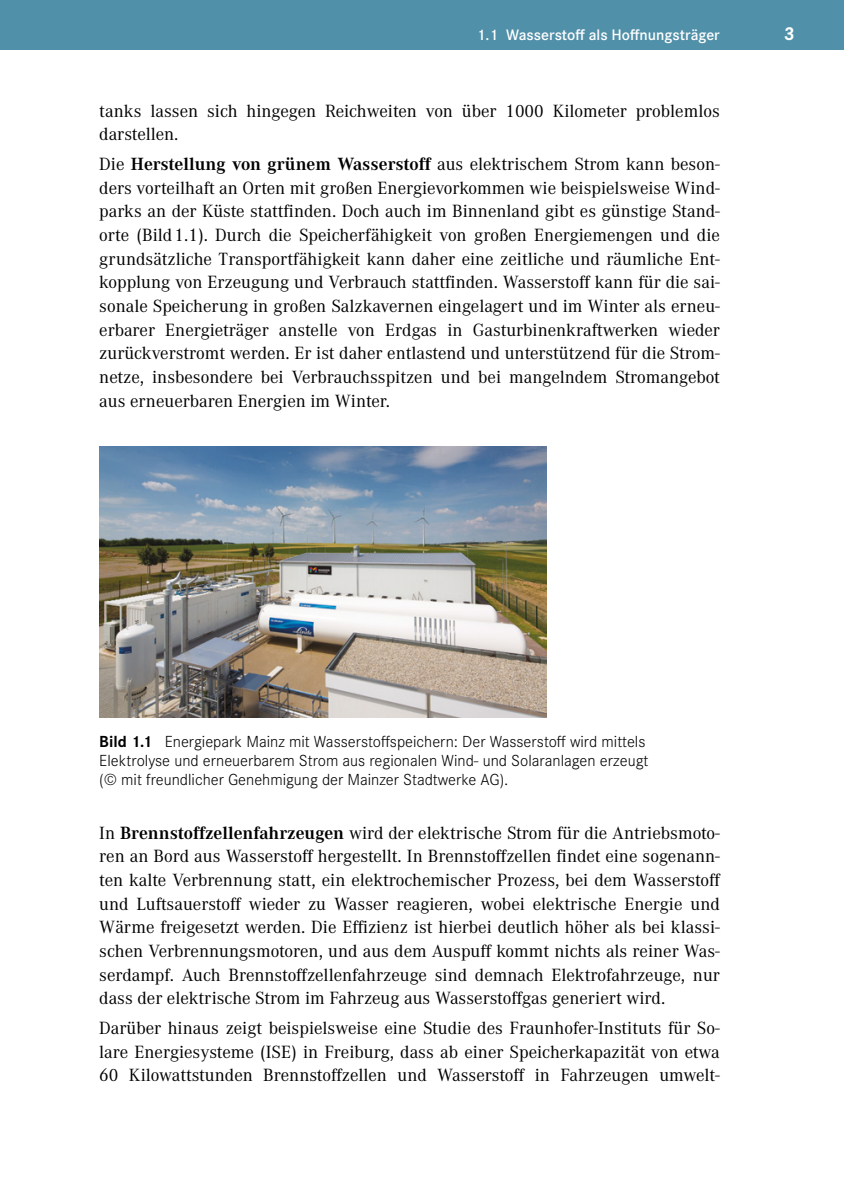
<style>
.page{position:relative;width:844px;height:1191px;background:#fff}
.page>*{position:absolute;margin:0;border:0;box-sizing:border-box;transform-origin:0 0}
.t1{font:700 19.25px "Corporate S Pro";color:#fff}
.t2{font:18.38px/23.6px "Corporate A Pro";color:#000;text-align:justify}
.t3{font:300 16.62px/19.2px "Corporate S Pro";color:#000}
.t4{font:600 15.75px "Corporate S Pro";color:#fff}
.s1{font-weight:700}
</style>
<div class="page">
<div style="left:0;top:0;width:843px;height:50px;background:#5190a9"></div>
<img style="left:99px;top:446px;width:447px;height:271px">
<p class="t4" style="left:477px;top:23px;width:244px">1.1 Wasserstoff als Hoffnungsträger</p>
<p class="t1" style="left:783px;top:18px;width:12px">3</p>
<p class="t2" style="left:99px;top:98px;width:622px">tanks lassen sich hingegen Reichweiten von über 1000 Kilometer problemlos darstellen.</p>
<p class="t2" style="left:99px;top:151px;width:622px">Die <span class="s1">Herstellung von grünem Wasserstoff</span> aus elektrischem Strom kann beson&shy;ders vorteilhaft an Orten mit großen Energievorkommen wie beispielsweise Wind&shy;parks an der Küste stattfinden. Doch auch im Binnenland gibt es günstige Stand&shy;orte (Bild 1.1). Durch die Speicherfähigkeit von großen Energiemengen und die grundsätzliche Transportfähigkeit kann daher eine zeitliche und räumliche Ent&shy;kopplung von Erzeugung und Verbrauch stattfinden. Wasserstoff kann für die sai&shy;sonale Speicherung in großen Salzkavernen eingelagert und im Winter als erneu&shy;erbarer Energieträger anstelle von Erdgas in Gasturbinenkraftwerken wieder zurückverstromt werden. Er ist daher entlastend und unterstützend für die Strom&shy;netze, insbesondere bei Verbrauchsspitzen und bei mangelndem Stromangebot aus erneuerbaren Energien im Winter.</p>
<p class="t3" style="left:99px;top:730px;width:550px"><span class="s1">Bild 1.1</span> Energiepark Mainz mit Wasserstoffspeichern: Der Wasserstoff wird mittels<br>Elektrolyse und erneuerbarem Strom aus regionalen Wind- und Solaranlagen erzeugt (© mit freundlicher Genehmigung der Mainzer Stadtwerke AG).</p>
<p class="t2" style="left:99px;top:820px;width:622px">In <span class="s1">Brennstoffzellenfahrzeugen</span> wird der elektrische Strom für die Antriebsmoto&shy;ren an Bord aus Wasserstoff hergestellt. In Brennstoffzellen findet eine sogenann&shy;ten kalte Verbrennung statt, ein elektrochemischer Prozess, bei dem Wasserstoff und Luftsauerstoff wieder zu Wasser reagieren, wobei elektrische Energie und Wärme freigesetzt werden. Die Effizienz ist hierbei deutlich höher als bei klassi&shy;schen Verbrennungsmotoren, und aus dem Auspuff kommt nichts als reiner Was&shy;serdampf. Auch Brennstoffzellenfahrzeuge sind demnach Elektrofahrzeuge, nur dass der elektrische Strom im Fahrzeug aus Wasserstoffgas generiert wird.</p>
<p class="t2" style="left:99px;top:1015px;width:622px">Darüber hinaus zeigt beispielsweise eine Studie des Fraunhofer-Instituts für So&shy;lare Energiesysteme (ISE) in Freiburg, dass ab einer Speicherkapazität von etwa 60 Kilowattstunden Brennstoffzellen und Wasserstoff in Fahrzeugen umwelt-</p>
</div>
